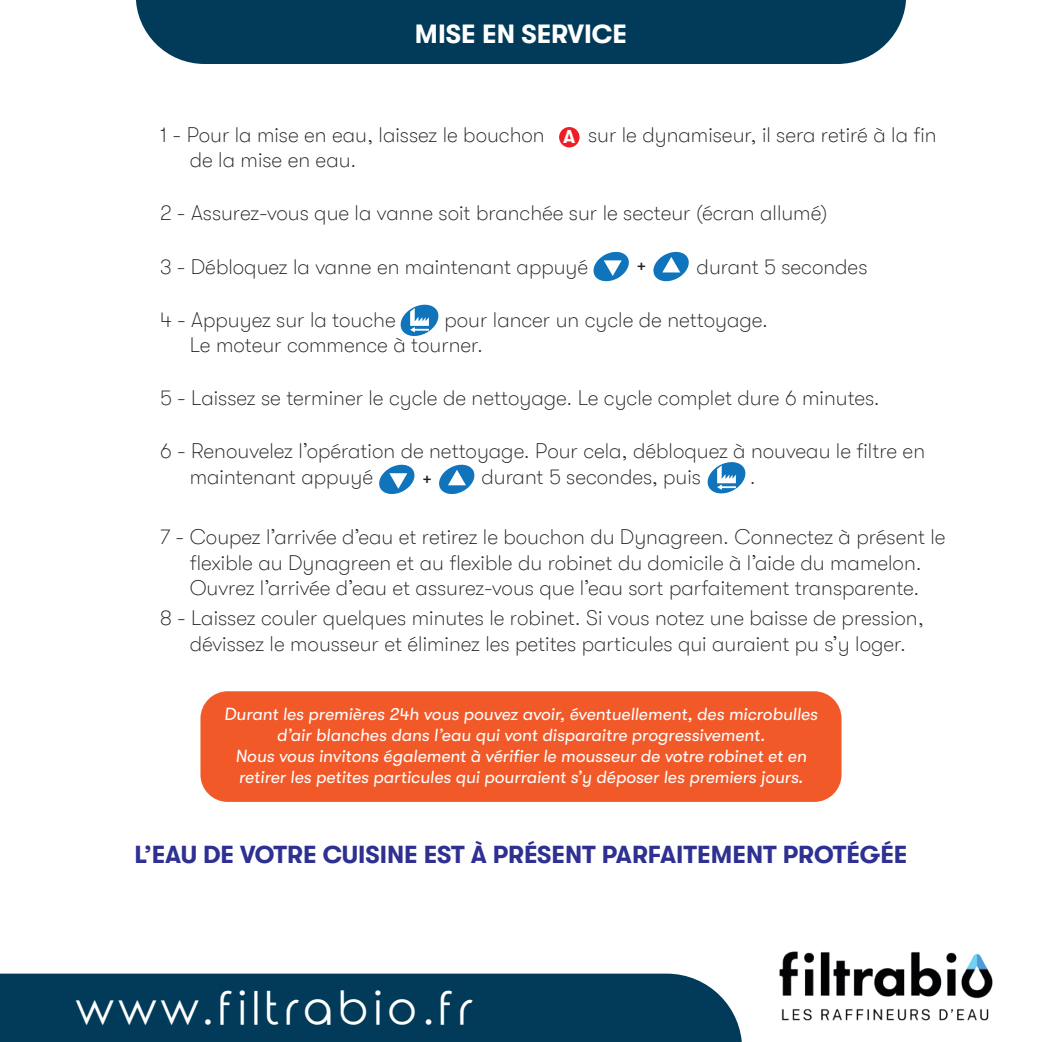
<style>
.page{position:relative;width:1042px;height:1042px;background:#fff}
.page>*{position:absolute;margin:0;border:0;box-sizing:border-box;transform-origin:0 0}
.t1{font:45.5px "Rounded Elegance";letter-spacing:.1em;color:#fff}
.t2{font:700 26.25px "GT Walsheim";color:#fff}
.t3{font:700 24.5px "GT Walsheim";color:#2e3092}
.t4{font:100 21px/25.2px "GT Walsheim";color:#231f20}
.t5{font:18.55px "GT Walsheim";color:#231f20}
.t6{font:700 18.55px "GT Walsheim";color:#fff}
.t7{font:italic 17.5px/21px "GT Walsheim";color:#fff;text-align:center}
</style>
<div class="page">
<div style="left:136px;top:0;width:770px;height:64px;background:#013b59"></div>
<div style="left:0;top:973px;width:742px;height:69px;background:#013b59"></div>
<svg style="left:653px;top:251px;width:36px;height:31px"></svg>
<svg style="left:593px;top:251px;width:36px;height:31px"></svg>
<svg style="left:400px;top:304px;width:39px;height:32px"></svg>
<svg style="left:439px;top:464px;width:36px;height:30px"></svg>
<svg style="left:379px;top:464px;width:36px;height:31px"></svg>
<svg style="left:707px;top:462px;width:39px;height:32px"></svg>
<img style="left:779px;top:951px;width:214px;height:70px">
<div style="left:559px;top:127px;width:20px;height:20px;background:#ee1d23;border-radius:50%"></div>
<div style="left:200px;top:691px;width:641px;height:111px;background:#f15929;border-radius:27px"></div>
<p class="t2" style="left:415px;top:19px;width:214px">MISE EN SERVICE</p>
<p class="t4" style="left:160px;top:122px;width:386px">1 - Pour la mise en eau, laissez le bouchon</p>
<p class="t4" style="left:588px;top:122px;width:350px">sur le dynamiseur, il sera retiré à la fin</p>
<p class="t4" style="left:190px;top:147px;width:168px">de la mise en eau.</p>
<p class="t4" style="left:160px;top:201px;width:669px">2 - Assurez-vous que la vanne soit branchée sur le secteur (écran allumé)</p>
<p class="t4" style="left:160px;top:254px;width:430px">3 - Débloquez la vanne en maintenant appuyé</p>
<p class="t4" style="left:696px;top:254px;width:172px">durant 5 secondes</p>
<p class="t4" style="left:160px;top:307px;width:237px">4 - Appuyez sur la touche</p>
<p class="t6" style="left:563px;top:126px;width:14px">A</p>
<p class="t5" style="left:637px;top:256px;width:11px">+</p>
<p class="t4" style="left:190px;top:307px;width:580px;text-indent:255px">pour lancer un cycle de nettoyage.<br>Le moteur commence à tourner.</p>
<p class="t4" style="left:160px;top:385px;width:721px">5 - Laissez se terminer le cycle de nettoyage. Le cycle complet dure 6 minutes.</p>
<p class="t4" style="left:190px;top:439px;width:737px;text-indent:-30px">6 - Renouvelez l’opération de nettoyage. Pour cela, débloquez à nouveau le filtre en maintenant appuyé</p>
<p class="t4" style="left:481px;top:464px;width:221px">durant 5 secondes, puis</p>
<p class="t5" style="left:422px;top:469px;width:11px">+</p>
<p class="t4" style="left:750px;top:464px;width:7px">.</p>
<p class="t4" style="left:160px;top:525px;width:787px;text-align:center">7 - Coupez l’arrivée d’eau et retirez le bouchon du Dynagreen. Connectez à présent le flexible au Dynagreen et au flexible du robinet du domicile à l’aide du mamelon.<br>Ouvrez l’arrivée d’eau et assurez-vous que l’eau sort parfaitement transparente.</p>
<p class="t4" style="left:160px;top:606px;width:765px;text-align:center">8 - Laissez couler quelques minutes le robinet. Si vous notez une baisse de pression, dévissez le mousseur et éliminez les petites particules qui auraient pu s’y loger.</p>
<p class="t7" style="left:224px;top:703px;width:595px">Durant les premières 24h vous pouvez avoir, éventuellement, des microbulles d’air blanches dans l’eau qui vont disparaitre progressivement.<br>Nous vous invitons également à vérifier le mousseur de votre robinet et en retirer les petites particules qui pourraient s’y déposer les premiers jours.</p>
<p class="t3" style="left:134px;top:841px;width:775px">L’EAU DE VOTRE CUISINE EST À PRÉSENT PARFAITEMENT PROTÉGÉE</p>
<h1 class="t1" style="left:76px;top:982px;width:398px">www.filtrabio.fr</h1>
</div>
